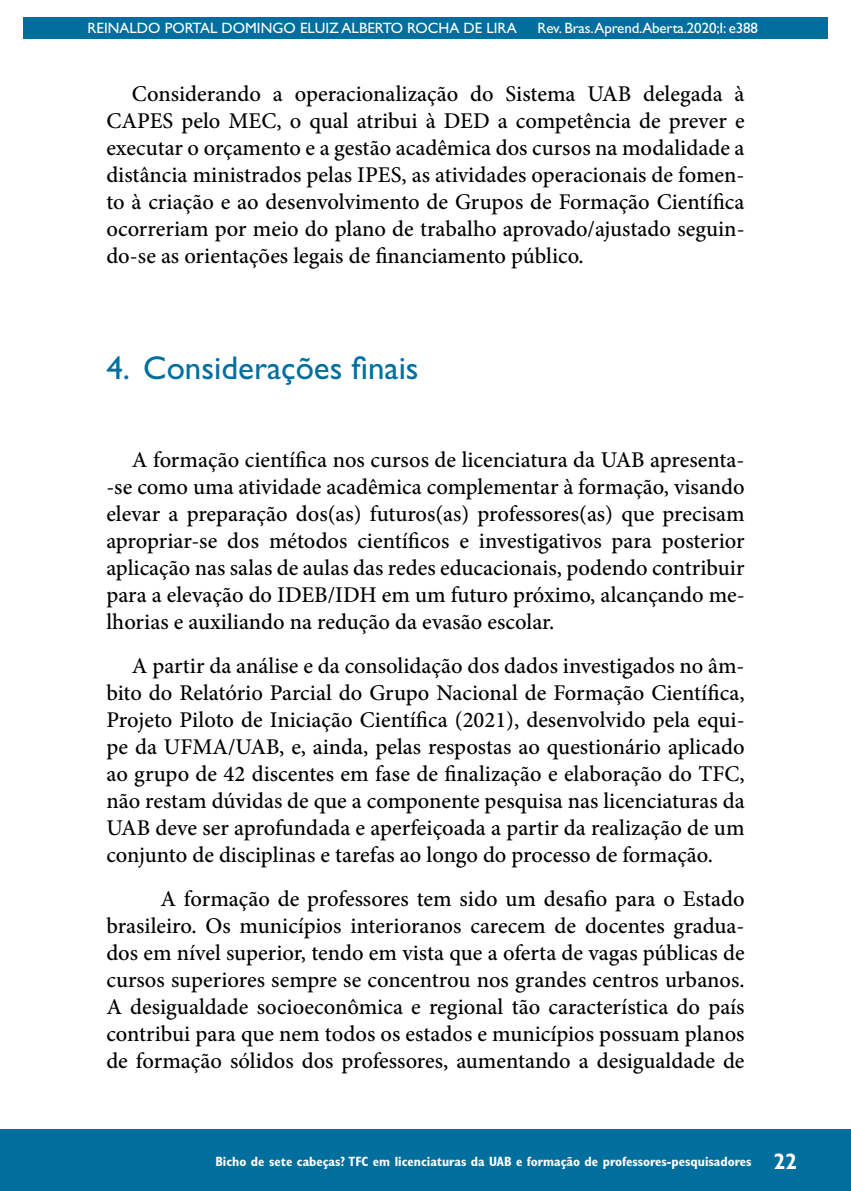
<style>
.page{position:relative;width:851px;height:1191px;background:#fff}
.page>*{position:absolute;margin:0;border:0;box-sizing:border-box;transform-origin:0 0}
.t1{font:33px "Gill Sans Std";color:#006f9e}
.t2{font:500 22.5px/27px "Minion Pro";color:#000;text-align:justify}
.t3{font:15px "Gill Sans Std";color:#fff}
.t4{font:700 condensed 13.5px "Gill Sans";color:#fff}
.s1{font-size:22.5px}
</style>
<div class="page">
<hr style="left:104px;top:0;width:1px;height:467px;background:#006f9e">
<div style="left:23px;top:17px;width:804px;height:21px;background:#006f9e"></div>
<div style="left:0;top:1129px;width:850px;height:62px;background:#006f9e"></div>
<p class="t3" style="left:88px;top:19px;width:430px">REINALDO PORTAL DOMINGO ELUIZ ALBERTO ROCHA DE LIRA</p>
<p class="t3" style="left:537px;top:19px;width:222px">Rev. Bras.Aprend.Aberta.2020;I: e388</p>
<p class="t2" style="left:106px;top:81px;width:639px;text-indent:26px">Considerando a operacionalização do Sistema UAB delegada à CAPES pelo MEC, o qual atribui à DED a competência de prever e executar o orçamento e a gestão acadêmica dos cursos na modalidade a distância ministrados pelas IPES, as atividades operacionais de fomen&shy;to à criação e ao desenvolvimento de Grupos de Formação Científica ocorreriam por meio do plano de trabalho aprovado/ajustado seguin&shy;do-se as orientações legais de financiamento público.</p>
<h1 class="t1" style="left:106px;top:349px;width:314px">4. Considerações finais</h1>
<p class="t2" style="left:106px;top:446px;width:639px;text-indent:26px">A formação científica nos cursos de licenciatura da UAB apresenta--se como uma atividade acadêmica complementar à formação, visando elevar a preparação dos(as) futuros(as) professores(as) que precisam apropriar-se dos métodos científicos e investigativos para posterior aplicação nas salas de aulas das redes educacionais, podendo contribuir para a elevação do IDEB/IDH em um futuro próximo, alcançando me&shy;lhorias e auxiliando na redução da evasão escolar.</p>
<p class="t2" style="left:106px;top:652px;width:639px;text-indent:26px">A partir da análise e da consolidação dos dados investigados no âm&shy;bito do Relatório Parcial do Grupo Nacional de Formação Científica, Projeto Piloto de Iniciação Científica (2021), desenvolvido pela equi&shy;pe da UFMA/UAB, e, ainda, pelas respostas ao questionário aplicado ao grupo de 42 discentes em fase de finalização e elaboração do TFC, não restam dúvidas de que a componente pesquisa nas licenciaturas da UAB deve ser aprofundada e aperfeiçoada a partir da realização de um conjunto de disciplinas e tarefas ao longo do processo de formação.</p>
<p class="t2" style="left:106px;top:885px;width:639px;text-indent:54px">A formação de professores tem sido um desafio para o Estado brasileiro. Os municípios interioranos carecem de docentes gradua&shy;dos em nível superior, tendo em vista que a oferta de vagas públicas de cursos superiores sempre se concentrou nos grandes centros urbanos.<br>A desigualdade socioeconômica e regional tão característica do país contribui para que nem todos os estados e municípios possuam planos de formação sólidos dos professores, aumentando a desigualdade de</p>
<p class="t4" style="left:215px;top:1153px;width:583px">Bicho de sete cabeças? TFC em licenciaturas da UAB e formação de professores-pesquisadores <span class="s1">22</span></p>
</div>
